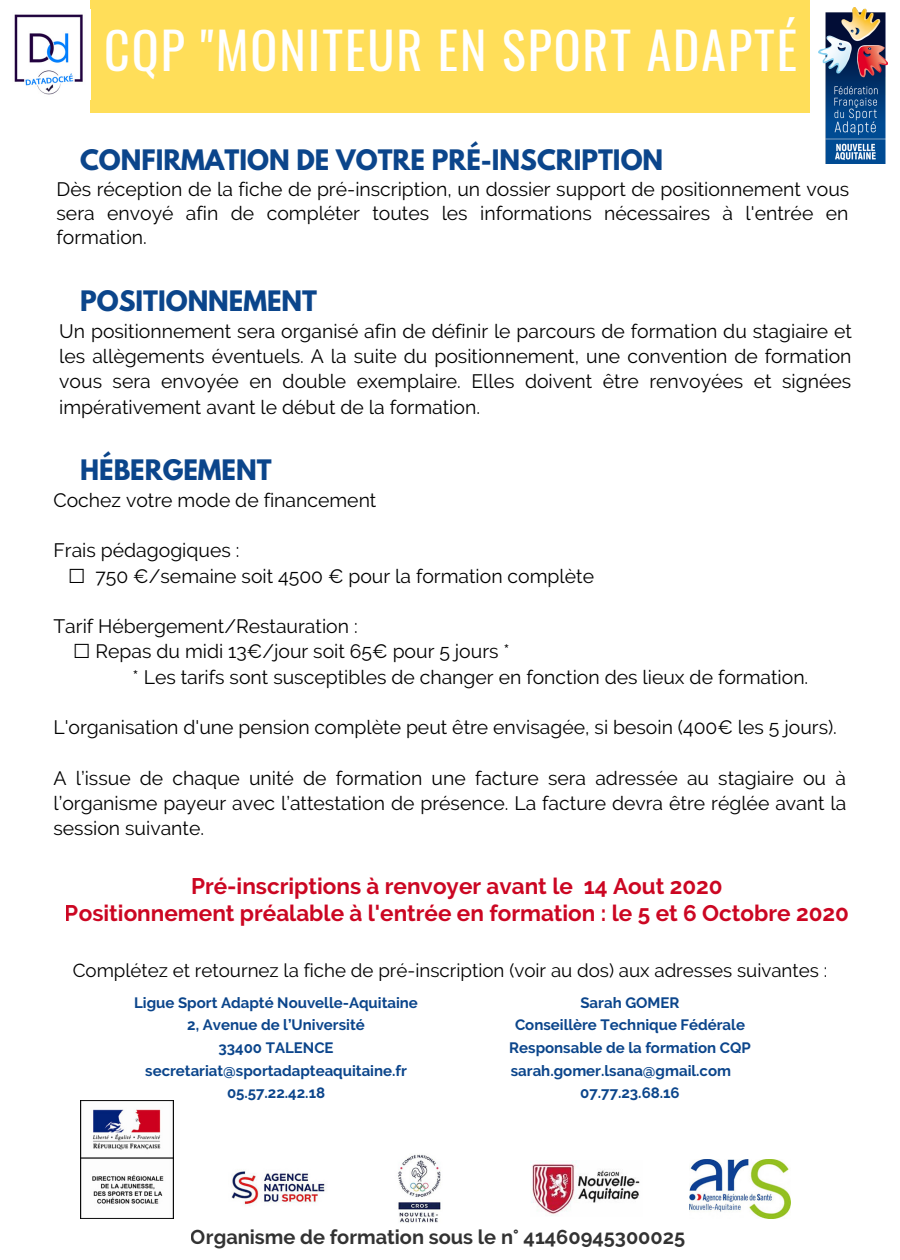
<style>
.page{position:relative;width:900px;height:1260px;background:#fff}
.page>*{position:absolute;margin:0;border:0;box-sizing:border-box;transform-origin:0 0}
.t1{font:50px "Oswald";letter-spacing:.04em;color:#fff}
.t2{font:700 25px "League Spartan";color:#0b458b}
.t3{font:700 22.5px/27.8px "Raleway";color:#cb031f;text-align:center}
.t4{font:700 20px "Raleway";color:#000}
.t5{font:19.5px/25.2px "Raleway";color:#000;text-align:justify}
.t6{font:18.75px "Raleway";color:#000}
.t7{font:700 15px/22.8px "Raleway";color:#0b458b;text-align:center}
.s1{font-family:"DejaVu Sans"}
</style>
<div class="page">
<img style="left:80px;top:1101px;width:94px;height:118px">
<img style="left:530px;top:1160px;width:110px;height:56px">
<img style="left:231px;top:1171px;width:95px;height:35px">
<img style="left:689px;top:1160px;width:101px;height:58px">
<div style="left:90px;top:0;width:719px;height:113px;background:#ffde59"></div>
<img style="left:398px;top:1154px;width:43px;height:69px">
<img style="left:819px;top:8px;width:69px;height:155px">
<img style="left:14px;top:9px;width:77px;height:90px">
<h1 class="t1" style="left:104px;top:12px;width:695px">CQP "MONITEUR EN SPORT ADAPTÉ</h1>
<p class="t2" style="left:80px;top:148px;width:585px">CONFIRMATION DE VOTRE PRÉ-INSCRIPTION</p>
<p class="t5" style="left:57px;top:177px;width:794px;line-height:24px">Dès réception de la fiche de pré-inscription, un dossier support de positionnement vous sera envoyé afin de compléter toutes les informations nécessaires à l'entrée en formation.</p>
<p class="t2" style="left:80px;top:288px;width:238px">POSITIONNEMENT</p>
<p class="t5" style="left:59px;top:318px;width:794px">Un positionnement sera organisé afin de définir le parcours de formation du stagiaire et les allègements éventuels. A la suite du positionnement, une convention de formation vous sera envoyée en double exemplaire. Elles doivent être renvoyées et signées impérativement avant le début de la formation.</p>
<p class="t2" style="left:80px;top:458px;width:193px">HÉBERGEMENT</p>
<p class="t5" style="left:53px;top:487px;width:324px">Cochez votre mode de financement</p>
<p class="t5" style="left:68px;top:538px;width:527px;text-indent:-15px">Frais pédagogiques :<br><span class="s1">☐</span> 750 €/semaine soit 4500 € pour la formation complète</p>
<p class="t5" style="left:53px;top:614px;width:306px">Tarif Hébergement/Restauration :</p>
<p class="t5" style="left:73px;top:639px;width:438px"><span class="s1">☐</span> Repas du midi 13€/jour soit 65€ pour 5 jours *</p>
<p class="t5" style="left:133px;top:664px;width:677px">* Les tarifs sont susceptibles de changer en fonction des lieux de formation.</p>
<p class="t5" style="left:53px;top:715px;width:785px">L'organisation d'une pension complète peut être envisagée, si besoin (400€ les 5 jours).</p>
<p class="t5" style="left:53px;top:765px;width:795px">A l’issue de chaque unité de formation une facture sera adressée au stagiaire ou à l’organisme payeur avec l’attestation de présence. La facture devra être réglée avant la session suivante.</p>
<p class="t3" style="left:65px;top:872px;width:786px">Pré-inscriptions à renvoyer avant le 14 Aout 2020<br>Positionnement préalable à l'entrée en formation : le 5 et 6 Octobre 2020</p>
<p class="t6" style="left:73px;top:959px;width:756px">Complétez et retournez la fiche de pré-inscription (voir au dos) aux adresses suivantes :</p>
<p class="t7" style="left:134px;top:991px;width:285px">Ligue Sport Adapté Nouvelle-Aquitaine<br>2, Avenue de l’Université<br>33400 TALENCE secretariat@sportadapteaquitaine.fr<br>05.57.22.42.18</p>
<p class="t7" style="left:580px;top:991px;width:101px">Sarah GOMER</p>
<p class="t7" style="left:515px;top:1014px;width:231px">Conseillère Technique Fédérale</p>
<p class="t7" style="left:509px;top:1036px;width:243px">Responsable de la formation CQP</p>
<p class="t7" style="left:511px;top:1059px;width:222px">sarah.gomer.lsana@gmail.com</p>
<p class="t7" style="left:580px;top:1082px;width:101px">07.77.23.68.16</p>
<p class="t4" style="left:191px;top:1225px;width:496px">Organisme de formation sous le n° 41460945300025</p>
</div>
